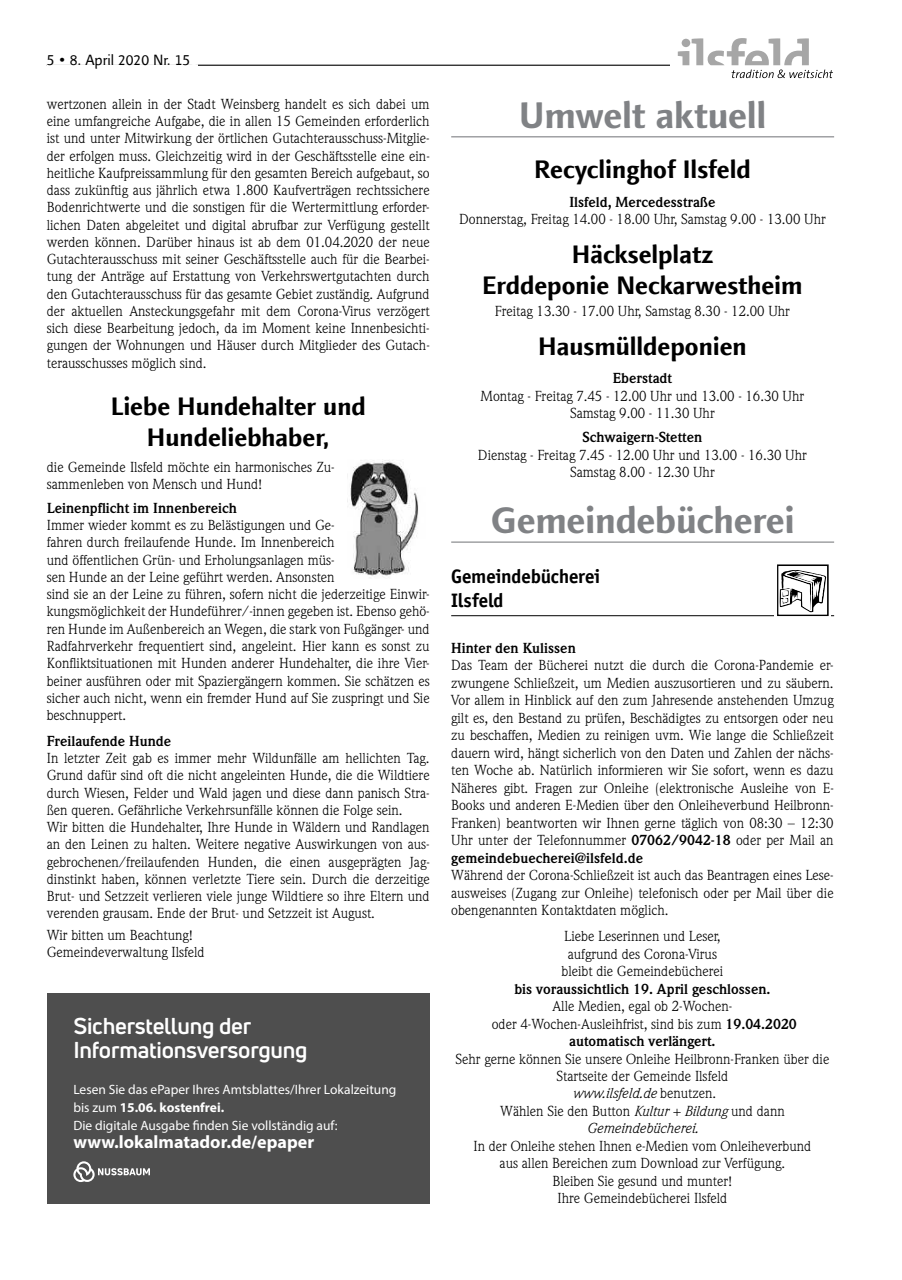
<style>
.page{position:relative;width:902px;height:1280px;background:#fff}
.page>*{position:absolute;margin:0;border:0;box-sizing:border-box;transform-origin:0 0}
.t1{font:700 37.5px "Linotype Finnegan";letter-spacing:-.005em;color:#808285}
.t2{font:700 25.5px/30.6px "Linotype Finnegan";color:#000;text-align:center}
.t3{font:700 22.5px/24px "Uni Neue";letter-spacing:-.01em;color:#fff}
.t4{font:700 19.5px/24px "Officina San ITC";letter-spacing:-.005em;color:#000}
.t5{font:700 18px "Myriad Pro";color:#fff}
.t6{font:15px "Linotype Finnegan";color:#000}
.t7{font:14.25px/17.2px "Weidemann";color:#000;text-align:center}
.t8{font:700 14.25px "Weidemann";color:#000}
.t9{font:13.5px/18px "Myriad Pro";color:#fff}
.s1{color:#fff}
.s2{font-weight:700}
.s3{font-style:italic}
</style>
<div class="page">
<img style="left:347px;top:460px;width:71px;height:117px">
<hr style="left:451px;top:136px;width:383px;height:1px;background:#808285">
<hr style="left:451px;top:541px;width:383px;height:2px;background:#808285">
<hr style="left:451px;top:615px;width:383px;height:1px;background:#000">
<div style="left:774px;top:562px;width:56px;height:62px;background:#fff"></div>
<svg style="left:777px;top:564px;width:52px;height:52px"></svg>
<div style="left:47px;top:993px;width:382px;height:210px;background:#4e4e4e"></div>
<svg style="left:73px;top:1161px;width:77px;height:21px"></svg>
<hr style="left:47px;top:65px;width:623px;height:1px;background:#000">
<div style="left:47px;top:64px;width:151px;height:5px;background:#fff"></div>
<svg style="left:677px;top:38px;width:156px;height:40px"></svg>
<p class="t6" style="left:47px;top:51px;width:153px">5 • 8. April 2020 Nr. 15<span class="s1">0</span></p>
<p class="t7" style="left:47px;top:95px;width:384px;text-align:justify">wertzonen allein in der Stadt Weinsberg handelt es sich dabei um eine umfangreiche Aufgabe, die in allen 15 Gemeinden erforderlich ist und unter Mitwirkung der örtlichen Gutachterausschuss-Mitglie&shy;der erfolgen muss. Gleichzeitig wird in der Geschäftsstelle eine ein&shy;heitliche Kaufpreissammlung für den gesamten Bereich aufgebaut, so dass zukünftig aus jährlich etwa 1.800 Kaufverträgen rechtssichere Bodenrichtwerte und die sonstigen für die Wertermittlung erforder&shy;lichen Daten abgeleitet und digital abrufbar zur Verfügung gestellt werden können. Darüber hinaus ist ab dem 01.04.2020 der neue Gutachterausschuss mit seiner Geschäftsstelle auch für die Bearbei&shy;tung der Anträge auf Erstattung von Verkehrswertgutachten durch den Gutachterausschuss für das gesamte Gebiet zuständig. Aufgrund der aktuellen Ansteckungsgefahr mit dem Corona-Virus verzögert sich diese Bearbeitung jedoch, da im Moment keine Innenbesichti&shy;gungen der Wohnungen und Häuser durch Mitglieder des Gutach&shy;terausschusses möglich sind.</p>
<h2 class="t2" style="left:111px;top:392px;width:257px">Liebe Hundehalter und<br>Hundeliebhaber,</h2>
<p class="t7" style="left:47px;top:458px;width:289px;text-align:left">die Gemeinde Ilsfeld möchte ein harmonisches Zu&shy;sammenleben von Mensch und Hund!</p>
<p class="t8" style="left:47px;top:500px;width:192px">Leinenpflicht im Innenbereich</p>
<p class="t7" style="left:47px;top:516px;width:384px;text-align:left">Immer wieder kommt es zu Belästigungen und Ge-<br>fahren durch freilaufende Hunde. Im Innenbereich<br>und öffentlichen Grün- und Erholungsanlagen müs-<br>sen Hunde an der Leine geführt werden. Ansonsten<br>sind sie an der Leine zu führen, sofern nicht die jederzeitige Einwir&shy;kungsmöglichkeit der Hundeführer/-innen gegeben ist. Ebenso gehö&shy;ren Hunde im Außenbereich an Wegen, die stark von Fußgänger- und Radfahrverkehr frequentiert sind, angeleint. Hier kann es sonst zu Konfliktsituationen mit Hunden anderer Hundehalter, die ihre Vier&shy;beiner ausführen oder mit Spaziergängern kommen. Sie schätzen es sicher auch nicht, wenn ein fremder Hund auf Sie zuspringt und Sie beschnuppert.</p>
<p class="t8" style="left:47px;top:732px;width:126px">Freilaufende Hunde</p>
<p class="t7" style="left:47px;top:749px;width:384px;text-align:left">In letzter Zeit gab es immer mehr Wildunfälle am hellichten Tag.<br>Grund dafür sind oft die nicht angeleinten Hunde, die die Wildtiere durch Wiesen, Felder und Wald jagen und diese dann panisch Stra&shy;ßen queren. Gefährliche Verkehrsunfälle können die Folge sein.<br>Wir bitten die Hundehalter, Ihre Hunde in Wäldern und Randlagen an den Leinen zu halten. Weitere negative Auswirkungen von aus&shy;gebrochenen/freilaufenden Hunden, die einen ausgeprägten Jag&shy;dinstinkt haben, können verletzte Tiere sein. Durch die derzeitige Brut- und Setzzeit verlieren viele junge Wildtiere so ihre Eltern und verenden grausam. Ende der Brut- und Setzzeit ist August.</p>
<p class="t7" style="left:47px;top:926px;width:159px;text-align:left">Wir bitten um Beachtung!<br>Gemeindeverwaltung Ilsfeld</p>
<h3 class="t3" style="left:73px;top:1013px;width:236px">Sicherstellung der<br>Informationsversorgung</h3>
<p class="t9" style="left:73px;top:1080px;width:324px">Lesen Sie das ePaper Ihres Amtsblattes/Ihrer Lokalzeitung bis zum <span class="s2">15.06. kostenfrei.<br></span>Die digitale Ausgabe finden Sie vollständig auf:</p>
<p class="t5" style="left:73px;top:1130px;width:242px">www.lokalmatador.de/epaper</p>
<h1 class="t1" style="left:519px;top:93px;width:249px">Umwelt aktuell</h1>
<h2 class="t2" style="left:534px;top:155px;width:218px">Recyclinghof Ilsfeld</h2>
<p class="t8" style="left:569px;top:193px;width:147px">Ilsfeld, Mercedesstraße</p>
<p class="t7" style="left:459px;top:210px;width:368px">Donnerstag, Freitag 14.00 - 18.00 Uhr, Samstag 9.00 - 13.00 Uhr</p>
<h2 class="t2" style="left:482px;top:240px;width:322px">Häckselplatz<br>Erddeponie Neckarwestheim</h2>
<p class="t7" style="left:495px;top:302px;width:296px">Freitag 13.30 - 17.00 Uhr, Samstag 8.30 - 12.00 Uhr</p>
<h2 class="t2" style="left:538px;top:332px;width:210px">Hausmülldeponien</h2>
<p class="t8" style="left:612px;top:370px;width:61px">Eberstadt</p>
<p class="t7" style="left:480px;top:387px;width:325px">Montag - Freitag 7.45 - 12.00 Uhr und 13.00 - 16.30 Uhr<br>Samstag 9.00 - 11.30 Uhr</p>
<p class="t8" style="left:582px;top:429px;width:121px">Schwaigern-Stetten</p>
<p class="t7" style="left:478px;top:446px;width:330px">Dienstag - Freitag 7.45 - 12.00 Uhr und 13.00 - 16.30 Uhr<br>Samstag 8.00 - 12.30 Uhr</p>
<h1 class="t1" style="left:491px;top:498px;width:305px">Gemeindebücherei</h1>
<h3 class="t4" style="left:451px;top:564px;width:151px">Gemeindebücherei<br>Ilsfeld</h3>
<p class="t8" style="left:451px;top:639px;width:126px">Hinter den Kulissen</p>
<p class="t7" style="left:451px;top:656px;width:384px;text-align:justify">Das Team der Bücherei nutzt die durch die Corona-Pandemie er&shy;zwungene Schließzeit, um Medien auszusortieren und zu säubern.<br>Vor allem in Hinblick auf den zum Jahresende anstehenden Umzug gilt es, den Bestand zu prüfen, Beschädigtes zu entsorgen oder neu zu beschaffen, Medien zu reinigen uvm. Wie lange die Schließzeit dauern wird, hängt sicherlich von den Daten und Zahlen der nächs&shy;ten Woche ab. Natürlich informieren wir Sie sofort, wenn es dazu Näheres gibt. Fragen zur Onleihe (elektronische Ausleihe von E-Books und anderen E-Medien über den Onleiheverbund Heilbronn-Franken) beantworten wir Ihnen gerne täglich von 08:30 – 12:30<br>Uhr unter der Telefonnummer <span class="s2">07062/9042-18</span> oder per Mail an <span class="s2">gemeindebuecherei@ilsfeld.de</span></p>
<p class="t7" style="left:451px;top:866px;width:384px;text-align:justify">Während der Corona-Schließzeit ist auch das Beantragen eines Lese&shy;ausweises (Zugang zur Onleihe) telefonisch oder per Mail über die obengenannten Kontaktdaten möglich.</p>
<p class="t7" style="left:561px;top:927px;width:163px">Liebe Leserinnen und Leser, aufgrund des Corona-Virus bleibt die Gemeindebücherei</p>
<p class="t8" style="left:514px;top:980px;width:258px">bis voraussichtlich 19. April geschlossen.</p>
<p class="t7" style="left:491px;top:997px;width:306px">Alle Medien, egal ob 2-Wochen-<br>oder 4-Wochen-Ausleihfrist, sind bis zum <span class="s2">19.04.2020 automatisch verlängert.</span></p>
<p class="t7" style="left:455px;top:1050px;width:375px">Sehr gerne können Sie unsere Onleihe Heilbronn-Franken über die Startseite der Gemeinde Ilsfeld<br><span class="s3">www.ilsfeld.de</span> benutzen.<br>Wählen Sie den Button <span class="s3">Kultur + Bildung</span> und dann <span class="s3">Gemeindebücherei.</span></p>
<p class="t7" style="left:473px;top:1137px;width:339px">In der Onleihe stehen Ihnen e-Medien vom Onleiheverbund aus allen Bereichen zum Download zur Verfügung.<br>Bleiben Sie gesund und munter!<br>Ihre Gemeindebücherei Ilsfeld</p>
</div>
